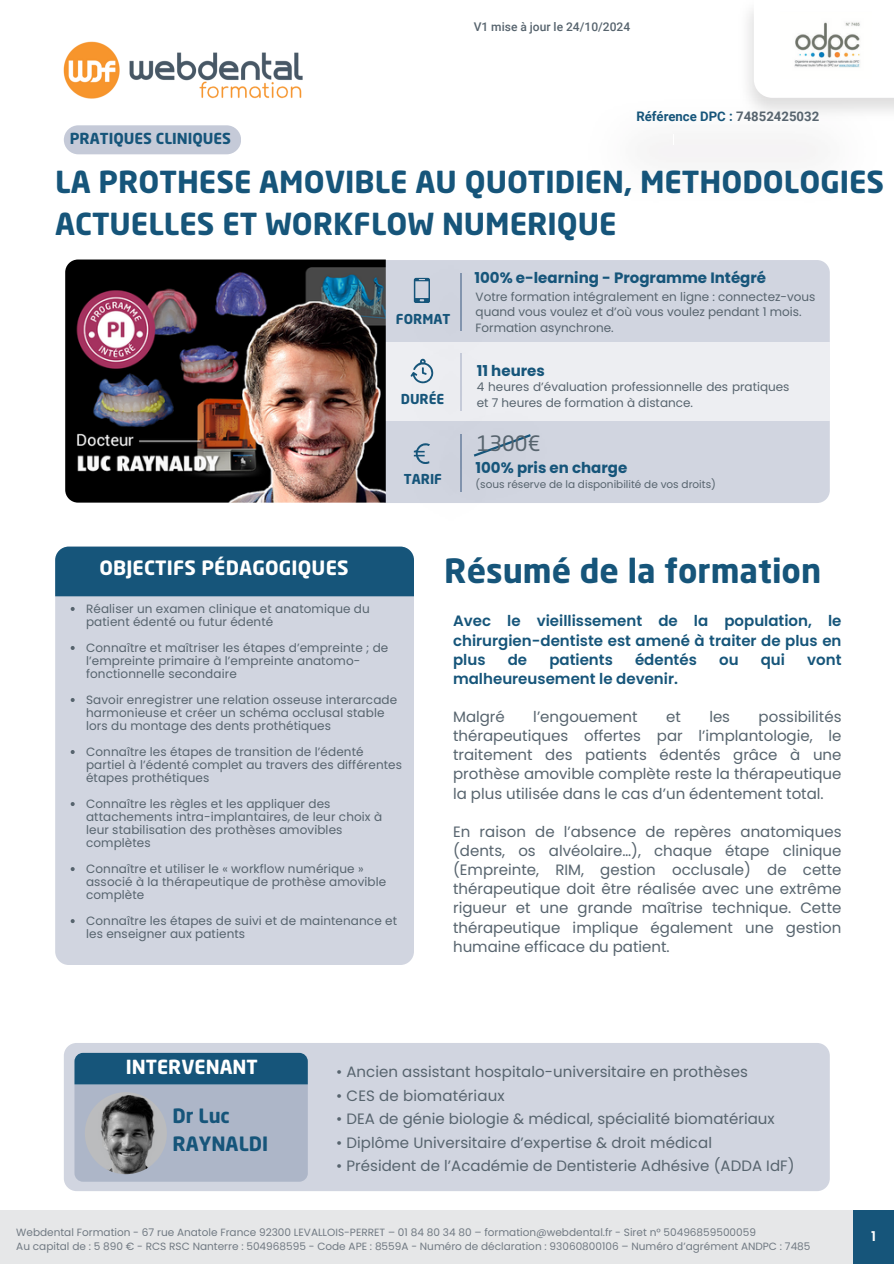
<style>
.page{position:relative;width:894px;height:1264px;background:#fff}
.page>*{position:absolute;margin:0;border:0;box-sizing:border-box;transform-origin:0 0}
.t1{font:700 33px "Neo Sans Std";color:#16557a}
.t2{font:700 30px/41.7px "Neo Sans Std";color:#16557a}
.t3{font:21px "Neo Sans Std";color:#57646e}
.t4{font:700 19.5px "Neo Sans Std";letter-spacing:.01em;color:#fff}
.t5{font:700 19.5px/28.2px "Neo Sans Std";color:#16557a}
.t6{font:700 19.2px "Neo Sans Std";color:#fff}
.t7{font:15px/19.2px "Poppins";letter-spacing:.005em;color:#57646e;text-align:justify}
.t8{font:600 15px/19.2px "Poppins";color:#16557a;text-align:justify}
.t9{font:700 15px "Poppins";color:#16557a}
.t10{font:700 15px "Neo Sans Std";color:#16557a}
.t11{font:700 13.5px "Neo Sans Std";color:#16557a}
.t12{font:600 13.5px "Poppins";color:#fff}
.t13{font:700 13.2px "Roboto";color:#16557a}
.t14{font:12px/13px "Poppins";letter-spacing:.01em;color:#57646e}
.t15{font:500 12px "Roboto";color:#57646e}
.t16{font:10.5px "Poppins";color:#717a83}
.t17{font:10.5px "Poppins";color:#57646e}
.s1{color:#57646e}
</style>
<div class="page">
<div style="left:64px;top:125px;width:177px;height:29px;background:#c5cad8;border-radius:15px"></div>
<img style="left:63px;top:41px;width:240px;height:58px">
<div style="left:384px;top:260px;width:445px;height:243px;background:#d1d5e0"></div>
<div style="left:384px;top:342px;width:445px;height:78px;background:#edeef2"></div>
<div style="left:0;top:1210px;width:893px;height:53px;background:#e6e7e8"></div>
<div style="left:853px;top:1210px;width:40px;height:53px;background:#16557a"></div>
<div style="left:413px;top:266px;width:76px;height:76px;background:#d0d4df"></div>
<hr style="left:460px;top:273px;width:2px;height:57px;background:#8294ae">
<img style="left:413px;top:440px;width:76px;height:63px">
<img style="left:413px;top:358px;width:27px;height:82px">
<hr style="left:460px;top:353px;width:2px;height:58px;background:#c5cad8">
<div style="left:64px;top:1042px;width:765px;height:149px;background:#d1d5e0;border-radius:13px"></div>
<svg style="left:74px;top:1052px;width:234px;height:129px"></svg>
<svg style="left:413px;top:278px;width:17px;height:25px"></svg>
<svg style="left:413px;top:443px;width:17px;height:21px"></svg>
<svg style="left:410px;top:359px;width:23px;height:24px"></svg>
<img style="left:85px;top:1092px;width:82px;height:82px;border-radius:41px">
<div style="left:440px;top:420px;width:106px;height:81px;background:#cfd3de"></div>
<div style="left:753px;top:0;width:140px;height:98px;background:#fff"></div>
<img style="left:794px;top:22px;width:66px;height:46px">
<svg style="left:473px;top:434px;width:57px;height:22px"></svg>
<div style="left:55px;top:546px;width:359px;height:419px;background:#d1d5e0;border-radius:13px"></div>
<div style="left:55px;top:546px;width:359px;height:50px;background:#16557a"></div>
<svg style="left:71px;top:607px;width:4px;height:4px"></svg>
<svg style="left:71px;top:646px;width:4px;height:4px"></svg>
<svg style="left:71px;top:698px;width:4px;height:4px"></svg>
<svg style="left:71px;top:750px;width:4px;height:4px"></svg>
<svg style="left:71px;top:802px;width:4px;height:4px"></svg>
<svg style="left:71px;top:867px;width:4px;height:4px"></svg>
<svg style="left:71px;top:919px;width:4px;height:4px"></svg>
<img style="left:65px;top:259px;width:320px;height:243px">
<p class="t15" style="left:473px;top:20px;width:158px">V1 mise à jour le 24/10/2024</p>
<p class="t10" style="left:70px;top:133px;width:163px">PRATIQUES CLINIQUES</p>
<p class="t13" style="left:636px;top:109px;width:184px">Référence DPC : <span class="s1">74852425032</span></p>
<h2 class="t2" style="left:55px;top:164px;width:830px">LA PROTHESE AMOVIBLE AU QUOTIDIEN, METHODOLOGIES<br>ACTUELLES ET WORKFLOW NUMERIQUE</h2>
<p class="t4" style="left:99px;top:560px;width:250px">OBJECTIFS PÉDAGOGIQUES</p>
<p class="t11" style="left:396px;top:314px;width:56px">FORMAT</p>
<p class="t11" style="left:400px;top:393px;width:45px">DURÉE</p>
<p class="t11" style="left:404px;top:474px;width:40px">TARIF</p>
<h5 class="t9" style="left:474px;top:267px;width:293px">100% e-learning - Programme Intégré</h5>
<p class="t14" style="left:475px;top:288px;width:341px;line-height:15.8px">Votre formation intégralement en ligne : connectez-vous quand vous voulez et d’où vous voulez pendant 1 mois.<br>Formation asynchrone.</p>
<p class="t9" style="left:476px;top:360px;width:69px">11 heures</p>
<p class="t14" style="left:476px;top:379px;width:314px;line-height:15.8px">4 heures d’évaluation professionnelle des pratiques et 7 heures de formation à distance.</p>
<p class="t3" style="left:476px;top:435px;width:65px">1300€</p>
<p class="t17" style="left:475px;top:477px;width:242px">(sous réserve de la disponibilité de vos droits)</p>
<p class="t9" style="left:475px;top:457px;width:153px">100% pris en charge</p>
<p class="t1" style="left:444px;top:557px;width:378px">Résumé de la formation</p>
<p class="t14" style="left:86px;top:602px;width:285px">Réaliser un examen clinique et anatomique du patient édenté ou futur édenté</p>
<h4 class="t14" style="left:86px;top:641px;width:304px">Connaître et maîtriser les étapes d’empreinte ; de l’empreinte primaire à l’empreinte anatomo&shy;fonctionnelle secondaire</h4>
<p class="t14" style="left:86px;top:693px;width:312px">Savoir enregistrer une relation osseuse interarcade harmonieuse et créer un schéma occlusal stable lors du montage des dents prothétiques</p>
<p class="t14" style="left:86px;top:745px;width:317px">Connaître les étapes de transition de l’édenté partiel à l’édenté complet au travers des différentes étapes prothétiques</p>
<p class="t14" style="left:86px;top:797px;width:297px">Connaître les règles et les appliquer des attachements intra-implantaires, de leur choix à leur stabilisation des prothèses amovibles complètes</p>
<p class="t14" style="left:86px;top:862px;width:302px">Connaître et utiliser le « workflow numérique » associé à la thérapeutique de prothèse amovible complète</p>
<p class="t14" style="left:86px;top:914px;width:312px">Connaître les étapes de suivi et de maintenance et les enseigner aux patients</p>
<p class="t8" style="left:453px;top:611px;width:390px">Avec le vieillissement de la population, le chirurgien-dentiste est amené à traiter de plus en plus</p>
<p class="t8" style="left:507px;top:650px;width:21px">de</p>
<p class="t8" style="left:549px;top:650px;width:65px">patients</p>
<p class="t8" style="left:635px;top:650px;width:63px">édentés</p>
<p class="t8" style="left:719px;top:650px;width:21px">ou</p>
<p class="t8" style="left:760px;top:650px;width:26px">qui</p>
<p class="t8" style="left:807px;top:650px;width:36px">vont</p>
<p class="t8" style="left:453px;top:669px;width:226px">malheureusement le devenir.</p>
<p class="t7" style="left:453px;top:707px;width:53px">Malgré</p>
<p class="t7" style="left:533px;top:707px;width:106px">l’engouement</p>
<p class="t7" style="left:666px;top:707px;width:16px">et</p>
<p class="t7" style="left:709px;top:707px;width:22px">les</p>
<p class="t7" style="left:453px;top:707px;width:390px;text-indent:305px">possibilités thérapeutiques offertes par l’implantologie, le traitement des patients édentés grâce à une prothèse amovible complète reste la thérapeutique la plus utilisée dans le cas d’un édentement total.</p>
<h3 class="t7" style="left:453px;top:822px;width:390px">En raison de l’absence de repères anatomiques (dents, os alvéolaire…), chaque étape clinique (Empreinte, RIM, gestion occlusale) de cette thérapeutique doit être réalisée avec une extrême rigueur et une grande maîtrise technique. Cette thérapeutique implique également une gestion humaine efficace du patient.</h3>
<h3 class="t6" style="left:126px;top:1059px;width:133px">INTERVENANT</h3>
<p class="t5" style="left:172px;top:1103px;width:97px">Dr Luc<br>RAYNALDI</p>
<p class="t7" style="left:336px;top:1062px;width:413px">• Ancien assistant hospitalo-universitaire en prothèses</p>
<p class="t7" style="left:336px;top:1085px;width:170px">• CES de biomatériaux</p>
<p class="t7" style="left:336px;top:1109px;width:440px">• DEA de génie biologie &amp; médical, spécialité biomatériaux</p>
<p class="t7" style="left:336px;top:1132px;width:377px">• Diplôme Universitaire d’expertise &amp; droit médical</p>
<p class="t7" style="left:336px;top:1156px;width:460px">• Président de l’Académie de Dentisterie Adhésive (ADDA IdF)</p>
<p class="t16" style="left:16px;top:1225px;width:741px">Webdental Formation - 67 rue Anatole France 92300 LEVALLOIS-PERRET – 01 84 80 34 80 – formation@webdental.fr - Siret n° 50496859500059</p>
<p class="t16" style="left:16px;top:1238px;width:795px">Au capital de : 5 890 € - RCS RSC Nanterre : 504968595 - Code APE : 8559A - Numéro de déclaration : 93060800106 – Numéro d’agrément ANDPC : 7485</p>
<p class="t12" style="left:870px;top:1226px;width:6px">1</p>
</div>
